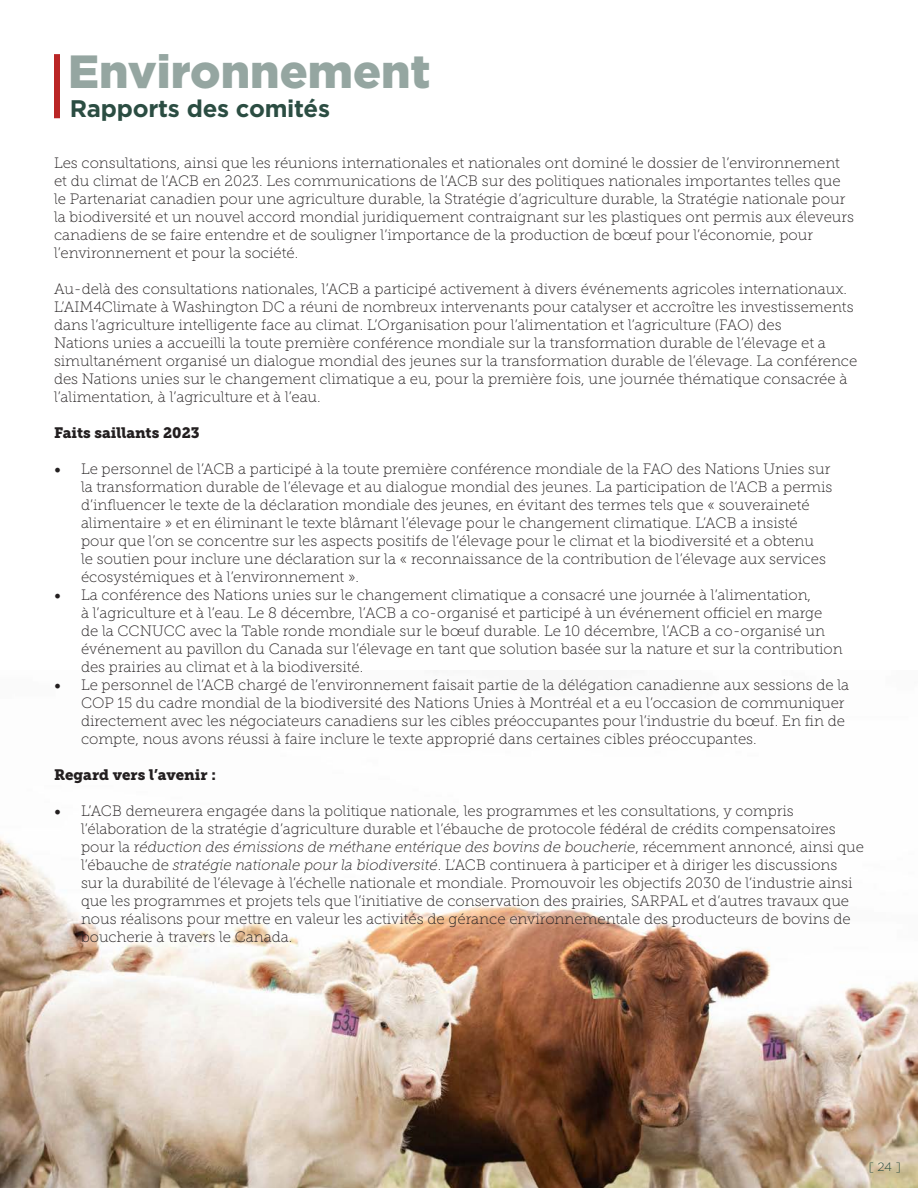
<style>
.page{position:relative;width:918px;height:1188px;background:#fff}
.page>*{position:absolute;margin:0;border:0;box-sizing:border-box;transform-origin:0 0}
.t1{font:900 46.5px "Gotham";color:#95a6a1}
.t2{font:700 24px "Gotham";letter-spacing:-.01em;color:#2b4d42}
.t3{font:15px/18px "Museo Slab 100";color:#231f20}
.t4{font:15px "Museo Slab 900";color:#231f20}
.t5{font:300 12px "Gotham";color:#2b4d42}
.s1{font-family:"Minion Pro";font-size:18px}
.s2{font-style:italic}
</style>
<div class="page">
<img style="left:0;top:837px;width:918px;height:351px">
<div style="left:54px;top:54px;width:6px;height:64px;background:#ba2626"></div>
<p class="t1" style="left:68px;top:40px;width:364px">Environnement</p>
<p class="t2" style="left:70px;top:92px;width:262px">Rapports des comités</p>
<p class="t3" style="left:54px;top:154px;width:802px">Les consultations, ainsi que les réunions internationales et nationales ont dominé le dossier de l’environnement et du climat de l’ACB en 2023. Les communications de l’ACB sur des politiques nationales importantes telles que le Partenariat canadien pour une agriculture durable, la Stratégie d’agriculture durable, la Stratégie nationale pour la biodiversité et un nouvel accord mondial juridiquement contraignant sur les plastiques ont permis aux éleveurs canadiens de se faire entendre et de souligner l’importance de la production de bœuf pour l’économie, pour l’environnement et pour la société.</p>
<p class="t3" style="left:54px;top:280px;width:805px">Au-delà des consultations nationales, l’ACB a participé activement à divers événements agricoles internationaux.<br>L’AIM4Climate à Washington DC a réuni de nombreux intervenants pour catalyser et accroître les investissements dans l’agriculture intelligente face au climat. L’Organisation pour l’alimentation et l’agriculture (FAO) des<br>Nations unies a accueilli la toute première conférence mondiale sur la transformation durable de l’élevage et a simultanément organisé un dialogue mondial des jeunes sur la transformation durable de l’élevage. La conférence des Nations unies sur le changement climatique a eu, pour la première fois, une journée thématique consacrée à l’alimentation, à l’agriculture et à l’eau.</p>
<p class="t4" style="left:54px;top:424px;width:147px">Faits saillants 2023</p>
<p class="t3" style="left:81px;top:460px;width:753px;text-indent:-27px"><span class="s1">•</span> Le personnel de l’ACB a participé à la toute première conférence mondiale de la FAO des Nations Unies sur la transformation durable de l’élevage et au dialogue mondial des jeunes. La participation de l’ACB a permis d’influencer le texte de la déclaration mondiale des jeunes, en évitant des termes tels que « souveraineté alimentaire » et en éliminant le texte blâmant l’élevage pour le changement climatique. L’ACB a insisté pour que l’on se concentre sur les aspects positifs de l’élevage pour le climat et la biodiversité et a obtenu<br>le soutien pour inclure une déclaration sur la « reconnaissance de la contribution de l’élevage aux services écosystémiques et à l’environnement ».</p>
<p class="t3" style="left:81px;top:586px;width:763px;text-indent:-27px"><span class="s1">•</span> La conférence des Nations unies sur le changement climatique a consacré une journée à l’alimentation,<br>à l’agriculture et à l’eau. Le 8 décembre, l’ACB a co-organisé et participé à un événement officiel en marge de la CCNUCC avec la Table ronde mondiale sur le bœuf durable. Le 10 décembre, l’ACB a co-organisé un événement au pavillon du Canada sur l’élevage en tant que solution basée sur la nature et sur la contribution des prairies au climat et à la biodiversité.</p>
<p class="t3" style="left:81px;top:676px;width:770px;text-indent:-27px"><span class="s1">•</span> Le personnel de l’ACB chargé de l’environnement faisait partie de la délégation canadienne aux sessions de la COP 15 du cadre mondial de la biodiversité des Nations Unies à Montréal et a eu l’occasion de communiquer directement avec les négociateurs canadiens sur les cibles préoccupantes pour l’industrie du bœuf. En fin de compte, nous avons réussi à faire inclure le texte approprié dans certaines cibles préoccupantes.</p>
<p class="t4" style="left:54px;top:766px;width:163px">Regard vers l’avenir :</p>
<p class="t3" style="left:81px;top:802px;width:784px;text-indent:-27px"><span class="s1">•</span> L’ACB demeurera engagée dans la politique nationale, les programmes et les consultations, y compris l’élaboration de la stratégie d’agriculture durable et l’ébauche de protocole fédéral de crédits compensatoires pour la r<span class="s2">éduction des émissions de méthane entérique des bovins de boucherie</span>, récemment annoncé, ainsi que l’ébauche de <span class="s2">stratégie nationale pour la biodiversité</span>. L’ACB continuera à participer et à diriger les discussions<br>sur la durabilité de l’élevage à l’échelle nationale et mondiale. Promouvoir les objectifs 2030 de l’industrie ainsi que les programmes et projets tels que l’initiative de conservation des prairies, SARPAL et d’autres travaux que nous réalisons pour mettre en valeur les activités de gérance environnementale des producteurs de bovins de boucherie à travers le Canada.</p>
<p class="t5" style="left:869px;top:1160px;width:34px">[ 24 ]</p>
</div>
